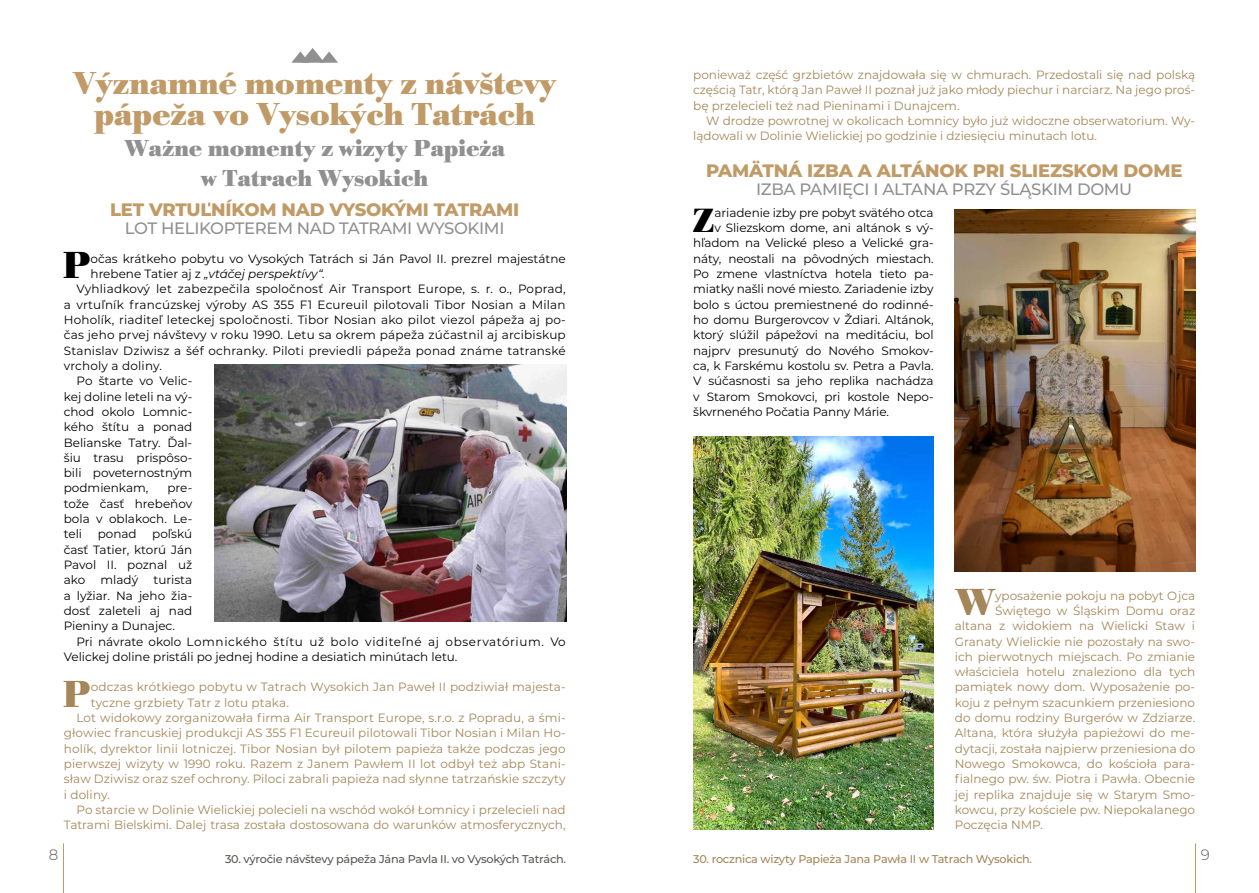
<style>
.page{position:relative;width:1259px;height:893px;background:#fff}
.page>*{position:absolute;margin:0;border:0;box-sizing:border-box;transform-origin:0 0}
.t1{font:700 39.15px "Bodoni Antiqua TOT";color:#a48659}
.t2{font:700 39.15px "Bodoni Antiqua TOT";color:#000}
.t3{font:700 34.95px "Bodoni Antiqua TOT";color:#000}
.t4{font:700 33px/30.6px "Bodoni Antiqua TOT";letter-spacing:-.01em;color:#c09b67;text-align:center}
.t5{font:700 24px/30.6px "Bodoni Antiqua TOT";letter-spacing:-.01em;color:#909090;text-align:center}
.t6{font:800 18px "Montserrat";letter-spacing:-.01em;color:#c09b67}
.t7{font:500 16.5px "Montserrat";letter-spacing:-.02em;color:#909090}
.t8{font:300 15px "Montserrat";color:#575756}
.t9{font:12px/15.3px "Montserrat";color:#a48659;text-align:justify}
.t10{font:12px/15.3px "Montserrat";color:#000;text-align:justify}
.t11{font:italic 12px "Montserrat";color:#000}
.t12{font:500 11.25px "Montserrat";letter-spacing:-.02em;color:#575756}
.t13{font:500 11.25px "Montserrat";letter-spacing:-.02em;color:#a48659}
.s1{font-style:normal}
</style>
<div class="page">
<hr style="left:63px;top:843px;width:1px;height:50px;background:#c09b67">
<hr style="left:1195px;top:843px;width:1px;height:50px;background:#c09b67">
<img style="left:693px;top:436px;width:240px;height:393px">
<img style="left:955px;top:209px;width:240px;height:362px">
<svg style="left:291px;top:48px;width:47px;height:15px"></svg>
<img style="left:214px;top:365px;width:352px;height:256px">
<h3 class="t4" style="left:73px;top:69px;width:484px">Významné momenty z návštevy pápeža vo Vysokých Tatrách</h3>
<h3 class="t5" style="left:124px;top:133px;width:382px">Ważne momenty z wizyty Papieża w Tatrach Wysokich</h3>
<h3 class="t6" style="left:110px;top:196px;width:411px">LET VRTUĽNÍKOM NAD VYSOKÝMI TATRAMI</h3>
<h3 class="t7" style="left:125px;top:216px;width:381px">LOT HELIKOPTEREM NAD TATRAMI WYSOKIMI</h3>
<h1 class="t2" style="left:62px;top:243px;width:30px">P</h1>
<p class="t10" style="left:91px;top:250px;width:477px">očas krátkeho pobytu vo Vysokých Tatrách si Ján Pavol II. prezrel majestátne</p>
<p class="t11" style="left:91px;top:266px;width:236px"><span class="s1">hrebene Tatier aj z</span> „vtáčej perspektívy“.</p>
<p class="t10" style="left:77px;top:281px;width:490px">Vyhliadkový let zabezpečila spoločnosť Air Transport Europe, s. r. o., Poprad,</p>
<p class="t10" style="left:64px;top:296px;width:503px">a vrtuľník francúzskej výroby AS 355 F1 Ecureuil pilotovali Tibor Nosian a Milan</p>
<p class="t10" style="left:64px;top:312px;width:503px">Hoholík, riaditeľ leteckej spoločnosti. Tibor Nosian ako pilot viezol pápeža aj po-</p>
<p class="t10" style="left:64px;top:327px;width:503px">čas jeho prvej návštevy v roku 1990. Letu sa okrem pápeža zúčastnil aj arcibiskup</p>
<p class="t10" style="left:64px;top:342px;width:503px">Stanislav Dziwisz a šéf ochranky. Piloti previedli pápeža ponad známe tatranské</p>
<p class="t10" style="left:64px;top:358px;width:100px">vrcholy a doliny.</p>
<p class="t10" style="left:77px;top:373px;width:117px">Po štarte vo Velic-</p>
<p class="t10" style="left:64px;top:388px;width:130px">kej doline leteli na vý-</p>
<p class="t10" style="left:64px;top:404px;width:130px">chod okolo Lomnic-</p>
<p class="t10" style="left:64px;top:419px;width:130px">kého štítu a ponad</p>
<p class="t10" style="left:64px;top:434px;width:130px">Belianske Tatry. Ďal-</p>
<p class="t10" style="left:64px;top:449px;width:130px">šiu trasu prispôso-</p>
<p class="t10" style="left:64px;top:465px;width:130px">bili poveternostným</p>
<p class="t10" style="left:64px;top:480px;width:86px">podmienkam,</p>
<p class="t10" style="left:64px;top:480px;width:130px;text-indent:104px">pre&shy;tože časť hrebeňov bola v oblakoch. Le&shy;teli</p>
<p class="t10" style="left:64px;top:526px;width:130px;text-indent:88px">poľskú časť Tatier, ktorú Ján Pavol II. poznal už ako</p>
<p class="t10" style="left:98px;top:526px;width:41px">ponad</p>
<p class="t10" style="left:64px;top:572px;width:130px;text-indent:90px">turista a lyžiar. Na jeho žia&shy;dosť zaleteli aj nad Pieniny a Dunajec.</p>
<p class="t10" style="left:64px;top:633px;width:503px;text-indent:13px">Pri návrate okolo Lomnického štítu už bolo viditeľné aj observatórium. Vo<br>Velickej doline pristáli po jednej hodine a desiatich minútach letu.</p>
<h1 class="t1" style="left:62px;top:671px;width:30px">P</h1>
<p class="t9" style="left:91px;top:679px;width:476px">odczas krótkiego pobytu w Tatrach Wysokich Jan Paweł II podziwiał majesta-</p>
<p class="t10" style="left:101px;top:572px;width:39px">mladý</p>
<p class="t9" style="left:91px;top:694px;width:199px">tyczne grzbiety Tatr z lotu ptaka.</p>
<p class="t9" style="left:77px;top:710px;width:490px">Lot widokowy zorganizowała firma Air Transport Europe, s.r.o. z Popradu, a śmi-</p>
<p class="t9" style="left:64px;top:725px;width:503px">głowiec francuskiej produkcji AS 355 F1 Ecureuil pilotowali Tibor Nosian i Milan Ho-</p>
<p class="t9" style="left:64px;top:740px;width:503px">holík, dyrektor linii lotniczej. Tibor Nosian był pilotem papieża także podczas jego</p>
<p class="t9" style="left:64px;top:756px;width:503px">pierwszej wizyty w 1990 roku. Razem z Janem Pawłem II lot odbył też abp Stani-</p>
<p class="t9" style="left:64px;top:771px;width:503px">sław Dziwisz oraz szef ochrony. Piloci zabrali papieża nad słynne tatrzańskie szczyty</p>
<p class="t9" style="left:64px;top:786px;width:48px">i doliny.</p>
<p class="t9" style="left:77px;top:802px;width:490px">Po starcie w Dolinie Wielickiej polecieli na wschód wokół Łomnicy i przelecieli nad</p>
<p class="t9" style="left:64px;top:817px;width:503px">Tatrami Bielskimi. Dalej trasa została dostosowana do warunków atmosferycznych,</p>
<p class="t9" style="left:693px;top:67px;width:503px">ponieważ część grzbietów znajdowała się w chmurach. Przedostali się nad polską częścią Tatr, którą Jan Paweł II poznał już jako młody piechur i narciarz. Na jego proś&shy;bę przelecieli też nad Pieninami i Dunajcem.</p>
<p class="t9" style="left:693px;top:113px;width:503px;text-indent:13px">W drodze powrotnej w okolicach Łomnicy było już widoczne obserwatorium. Wy&shy;lądowali w Dolinie Wielickiej po godzinie i dziesięciu minutach lotu.</p>
<h3 class="t6" style="left:706px;top:157px;width:478px">PAMÄTNÁ IZBA A ALTÁNOK PRI SLIEZSKOM DOME</h3>
<h3 class="t7" style="left:756px;top:177px;width:378px">IZBA PAMIĘCI I ALTANA PRZY ŚLĄSKIM DOMU</h3>
<h2 class="t3" style="left:693px;top:201px;width:23px">Z</h2>
<p class="t10" style="left:714px;top:205px;width:221px">ariadenie izby pre pobyt svätého otca</p>
<p class="t10" style="left:714px;top:220px;width:221px">v Sliezskom dome, ani altánok s vý-</p>
<p class="t10" style="left:693px;top:235px;width:242px">hľadom na Velické pleso a Velické gra-</p>
<p class="t10" style="left:693px;top:250px;width:242px">náty, neostali na pôvodných miestach.</p>
<p class="t10" style="left:693px;top:266px;width:242px">Po zmene vlastníctva hotela tieto pa-</p>
<p class="t10" style="left:693px;top:281px;width:242px">miatky našli nové miesto. Zariadenie izby</p>
<p class="t10" style="left:693px;top:296px;width:242px">bolo s úctou premiestnené do rodinné-</p>
<p class="t10" style="left:693px;top:312px;width:242px">ho domu Burgerovcov v Ždiari. Altánok,</p>
<p class="t10" style="left:693px;top:327px;width:242px">ktorý slúžil pápežovi na meditáciu, bol</p>
<p class="t10" style="left:693px;top:342px;width:242px">najprv presunutý do Nového Smokov-</p>
<p class="t10" style="left:693px;top:358px;width:242px">ca, k Farskému kostolu sv. Petra a Pavla.</p>
<p class="t10" style="left:693px;top:373px;width:242px">V súčasnosti sa jeho replika nachádza</p>
<p class="t10" style="left:693px;top:388px;width:242px">v Starom Smokovci, pri kostole Nepo-</p>
<p class="t10" style="left:693px;top:404px;width:197px">škvrneného Počatia Panny Márie.</p>
<h1 class="t1" style="left:955px;top:579px;width:41px">W</h1>
<p class="t9" style="left:995px;top:587px;width:202px">yposażenie pokoju na pobyt Ojca</p>
<p class="t9" style="left:995px;top:603px;width:202px">Świętego w Śląskim Domu oraz</p>
<p class="t9" style="left:955px;top:618px;width:242px">altana z widokiem na Wielicki Staw i</p>
<p class="t9" style="left:955px;top:633px;width:242px">Granaty Wielickie nie pozostały na swo-</p>
<p class="t9" style="left:955px;top:648px;width:242px">ich pierwotnych miejscach. Po zmianie</p>
<p class="t9" style="left:955px;top:664px;width:242px">właściciela hotelu znaleziono dla tych</p>
<p class="t9" style="left:955px;top:679px;width:242px">pamiątek nowy dom. Wyposażenie po-</p>
<p class="t9" style="left:955px;top:694px;width:242px">koju z pełnym szacunkiem przeniesiono</p>
<p class="t9" style="left:955px;top:710px;width:242px">do domu rodziny Burgerów w Zdziarze.</p>
<p class="t9" style="left:955px;top:725px;width:242px">Altana, która służyła papieżowi do me-</p>
<p class="t9" style="left:955px;top:740px;width:242px">dytacji, została najpierw przeniesiona do</p>
<p class="t9" style="left:955px;top:756px;width:242px">Nowego Smokowca, do kościoła para-</p>
<p class="t9" style="left:955px;top:771px;width:242px">fialnego pw. św. Piotra i Pawła. Obecnie</p>
<p class="t9" style="left:955px;top:786px;width:242px">jej replika znajduje się w Starym Smo-</p>
<p class="t9" style="left:955px;top:802px;width:242px">kowcu, przy kościele pw. Niepokalanego</p>
<p class="t9" style="left:955px;top:817px;width:90px">Poczęcia NMP.</p>
<p class="t8" style="left:49px;top:845px;width:11px">8</p>
<p class="t12" style="left:225px;top:851px;width:342px">30. výročie návštevy pápeža Jána Pavla II. vo Vysokých Tatrách.</p>
<p class="t13" style="left:693px;top:851px;width:340px">30. rocznica wizyty Papieża Jana Pawła II w Tatrach Wysokich.</p>
<p class="t8" style="left:1200px;top:845px;width:11px">9</p>
</div>
